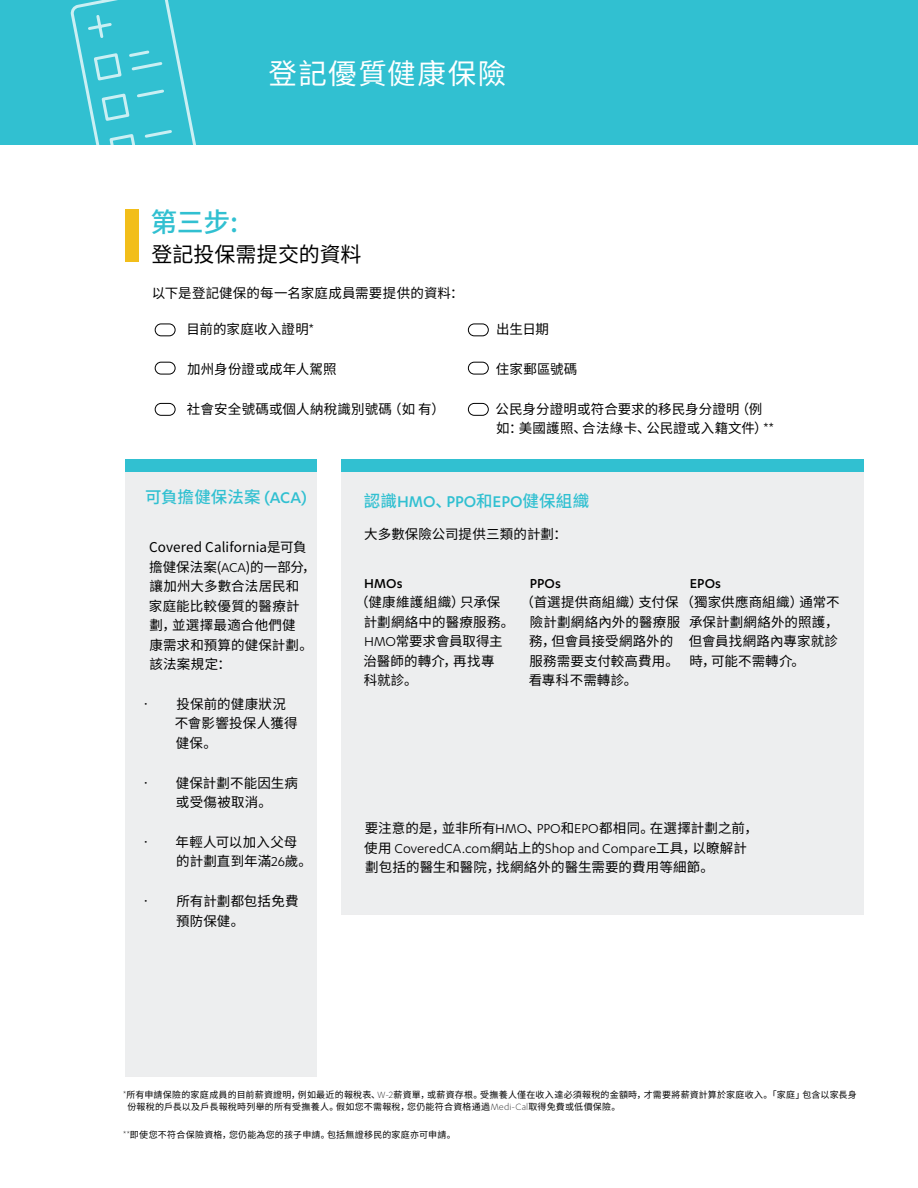
<style>
.page{position:relative;width:918px;height:1188px;background:#fff}
.page>*{position:absolute;margin:0;border:0;box-sizing:border-box;transform-origin:0 0}
.t1{font:28.5px "Noto Sans CJ Ksc";letter-spacing:.055em;color:#fff}
.t2{font:500 27px "Noto Sans CJ Ksc";color:#31c0d1}
.t3{font:21px "Noto Sans CJ Ksc";color:#000}
.t4{font:500 18px "Karbon";color:#31c0d1}
.t5{font:500 16.5px "Noto Sans CJ Ksc";letter-spacing:.005em;color:#31c0d1}
.t6{font:15px "Karbon";color:#000}
.t7{font:500 15px "Karbon";letter-spacing:.01em;color:#000}
.t8{font:13.5px/19.5px "Noto Sans CJ Ksc";letter-spacing:.01em;color:#000}
.t9{font:9px/12px "Noto Sans CJ Ksc";letter-spacing:.025em;color:#000}
.s1{font-family:"Karbon";font-size:15px}
.s2{font-family:"Karbon";font-size:18px}
.s3{font-family:"Noto Sans CJ Ksc";font-size:16.5px}
.s4{font-family:"Noto Sans CJ Ksc";font-size:13.5px}
.s5{font-family:"Karbon";font-weight:300;font-size:10.5px}
</style>
<div class="page">
<div style="left:0;top:0;width:918px;height:144px;background:#31c0d1"></div>
<div style="left:125px;top:459px;width:192px;height:617px;background:#eff2f3"></div>
<div style="left:341px;top:459px;width:523px;height:455px;background:#eff2f3"></div>
<div style="left:125px;top:459px;width:192px;height:13px;background:#31c0d1"></div>
<div style="left:341px;top:459px;width:523px;height:13px;background:#31c0d1"></div>
<svg style="left:69px;top:0;width:132px;height:145px"></svg>
<div style="left:125px;top:209px;width:14px;height:52px;background:#f2be1a"></div>
<div style="left:155px;top:324px;width:20px;height:12px;border:1px solid #000;border-radius:6px"></div>
<div style="left:468px;top:324px;width:21px;height:12px;border:1px solid #000;border-radius:6px"></div>
<div style="left:155px;top:362px;width:20px;height:12px;border:1px solid #000;border-radius:6px"></div>
<div style="left:468px;top:362px;width:21px;height:12px;border:1px solid #000;border-radius:6px"></div>
<div style="left:155px;top:403px;width:20px;height:13px;border:1px solid #000;border-radius:6px"></div>
<div style="left:468px;top:403px;width:21px;height:13px;border:1px solid #000;border-radius:6px"></div>
<h1 class="t1" style="left:269px;top:57px;width:239px">登記優質健康保險</h1>
<h2 class="t2" style="left:151px;top:207px;width:89px">第三步:</h2>
<h3 class="t3" style="left:152px;top:242px;width:212px">登記投保需提交的資料</h3>
<p class="t8" style="left:152px;top:283px;width:313px">以下是登記健保的每一名家庭成員需要提供的資料：</p>
<p class="t8" style="left:187px;top:320px;width:129px">目前的家庭收入證明<span class="s1">*</span></p>
<p class="t8" style="left:187px;top:360px;width:151px">加州身份證或成年人駕照</p>
<p class="t8" style="left:187px;top:399px;width:260px">社會安全號碼或個人納稅識別號碼（如 有）</p>
<p class="t8" style="left:496px;top:320px;width:54px">出生日期</p>
<p class="t8" style="left:496px;top:360px;width:83px">住家郵區號碼</p>
<p class="t8" style="left:496px;top:399px;width:280px">公民身分證明或符合要求的移民身分證明（例如：美國護照、合法綠卡、公民證或入籍文件）<span class="s1">**</span></p>
<p class="t5" style="left:145px;top:487px;width:164px">可負擔健保法案 <span class="s2">(ACA)</span></p>
<p class="t8" style="left:149px;top:538px;width:168px">Covered California是可負擔健保法案(<span class="s1">ACA</span>)的一部分，讓加州大多數合法居民和<br>家庭能比較優質的醫療計劃，並選擇最適合他們健<br>康需求和預算的健保計劃。該法案規定：</p>
<p class="t8" style="left:175px;top:695px;width:124px;text-indent:-36px">• 投保前的健康狀況不會影響投保人獲得健保。</p>
<p class="t8" style="left:176px;top:773px;width:124px;text-indent:-37px">• 健保計劃不能因生病或受傷被取消。</p>
<p class="t8" style="left:176px;top:832px;width:137px;text-indent:-37px">• 年輕人可以加入父母的計劃直到年滿<span class="s1">26</span>歲。</p>
<p class="t8" style="left:176px;top:892px;width:124px;text-indent:-37px">• 所有計劃都包括免費預防保健。</p>
<h3 class="t4" style="left:364px;top:492px;width:227px"><span class="s3">認識</span>HMO<span class="s3">、</span>PPO<span class="s3">和</span>EPO<span class="s3">健保組織</span></h3>
<p class="t8" style="left:364px;top:525px;width:204px">大多數保險公司提供三類的計劃：</p>
<p class="t7" style="left:364px;top:575px;width:40px">HMOs</p>
<p class="t8" style="left:364px;top:593px;width:152px;text-indent:-8px">（健康維護組織）只承保計劃網絡中的醫療服務。<br><span class="s1">HMO</span>常要求會員取得主治醫師的轉介，再找專<br>科就診。</p>
<p class="t7" style="left:530px;top:575px;width:33px">PPOs</p>
<p class="t8" style="left:529px;top:593px;width:312px;text-indent:-8px">（首選提供商組織）支付保（獨家供應商組織）通常不險計劃網絡內外的醫療服<br>務，但會員接受網路外的<br>服務需要支付較高費用。<br>看專科不需轉診。</p>
<p class="t7" style="left:690px;top:575px;width:33px">EPOs</p>
<p class="t8" style="left:689px;top:612px;width:151px;text-align:justify">承保計劃網絡外的照護，但會員找網路內專家就診時，可能不需轉介。</p>
<p class="t8" style="left:365px;top:819px;width:395px">要注意的是，並非所有<span class="s1">HMO</span>、<span class="s1">PPO</span>和<span class="s1">EPO</span>都相同。在選擇計劃之前，</p>
<p class="t6" style="left:364px;top:840px;width:384px"><span class="s4">使用</span> CoveredCA.com<span class="s4">網站上的</span>Shop and Compare<span class="s4">工具，以瞭解計</span></p>
<p class="t8" style="left:365px;top:858px;width:350px">劃包括的醫生和醫院，找網絡外的醫生需要的費用等細節。</p>
<p class="t9" style="left:127px;top:1089px;width:731px;text-indent:-4px"><span class="s5">*</span>所有申請保險的家庭成員的目前薪資證明，例如最近的報稅表、<span class="s5">W-2</span>薪資單，或薪資存根。受撫養人僅在收入達必須報稅的金額時，才需要將薪資計算於家庭收入。「家庭」包含以家長身份報稅的戶長以及戶長報稅時列舉的所有受撫養人。假如您不需報稅，您仍能符合資格通過<span class="s5">Medi-Cal</span>取得免費或低價保險。</p>
<p class="t9" style="left:123px;top:1129px;width:334px"><span class="s5">**</span>即使您不符合保險資格，您仍能為您的孩子申請。包括無證移民的家庭亦可申請。</p>
</div>
